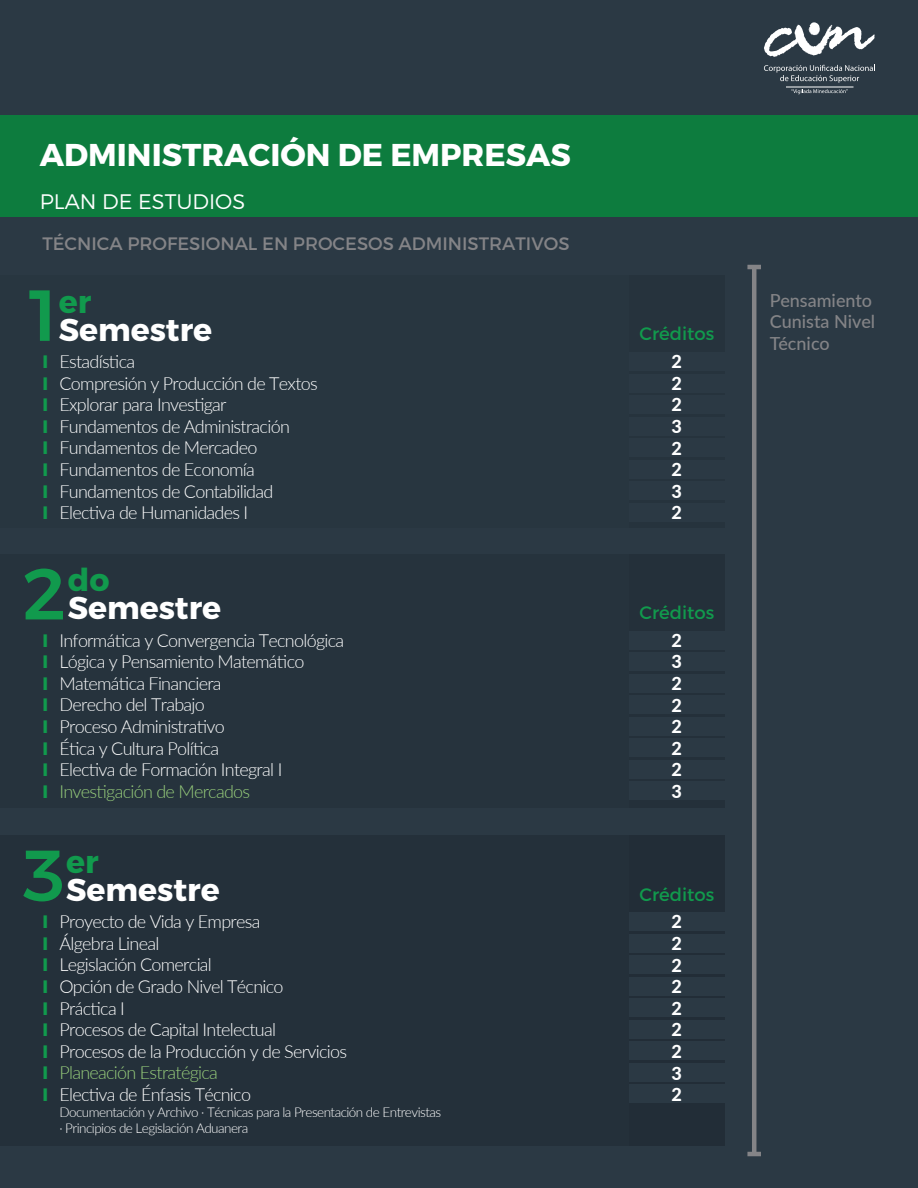
<style>
.page{position:relative;width:918px;height:1188px;background:#2b3944}
.page>*{position:absolute;margin:0;border:0;box-sizing:border-box;transform-origin:0 0}
.t1{font:500 72px "Montserrat";color:#119a4d}
.t2{font:700 31.5px "Montserrat";color:#fff}
.t3{font:700 31.5px "Montserrat";color:#119a4d}
.t4{font:300 21px "Montserrat";color:#fff}
.t5{font:300 18px/21.6px "Lato";letter-spacing:-.04em;color:#fff}
.t6{font:300 18px "Lato";letter-spacing:-.04em;color:#97cd7b}
.t7{font:18px "Montserrat";color:#848487}
.t8{font:500 18px/21.6px "Lato";color:#848487}
.t9{font:700 18px/21.6px "Montserrat";color:#119a4d;text-align:justify}
.t10{font:800 18px/21.6px "Lato";color:#fff;text-align:justify}
.t11{font:18px "Montserrat";color:#119a4d}
.t12{font:300 13.5px/16.2px "Lato";letter-spacing:-.04em;color:#fff}
</style>
<div class="page">
<div style="left:0;top:116px;width:918px;height:101px;background:#0d7c3e"></div>
<svg style="left:764px;top:22px;width:111px;height:35px"></svg>
<svg style="left:764px;top:65px;width:111px;height:18px"></svg>
<hr style="left:786px;top:87px;width:68px;height:1px;background:#fff">
<svg style="left:791px;top:89px;width:57px;height:5px"></svg>
<div style="left:0;top:275px;width:724px;height:253px;background:#283640"></div>
<div style="left:629px;top:352px;width:95px;height:19px;background:#2b3944"></div>
<div style="left:629px;top:374px;width:95px;height:18px;background:#2b3944"></div>
<div style="left:629px;top:395px;width:95px;height:19px;background:#2b3944"></div>
<div style="left:629px;top:417px;width:95px;height:18px;background:#2b3944"></div>
<div style="left:629px;top:438px;width:95px;height:19px;background:#2b3944"></div>
<div style="left:629px;top:460px;width:95px;height:18px;background:#2b3944"></div>
<div style="left:629px;top:481px;width:95px;height:19px;background:#2b3944"></div>
<div style="left:629px;top:503px;width:95px;height:18px;background:#2b3944"></div>
<div style="left:0;top:554px;width:724px;height:254px;background:#26333d"></div>
<div style="left:629px;top:631px;width:95px;height:19px;background:#2b3944"></div>
<div style="left:629px;top:652px;width:95px;height:19px;background:#2b3944"></div>
<div style="left:629px;top:674px;width:95px;height:19px;background:#2b3944"></div>
<div style="left:629px;top:695px;width:95px;height:19px;background:#2b3944"></div>
<div style="left:629px;top:717px;width:95px;height:19px;background:#2b3944"></div>
<div style="left:629px;top:738px;width:95px;height:19px;background:#2b3944"></div>
<div style="left:629px;top:760px;width:95px;height:19px;background:#2b3944"></div>
<div style="left:629px;top:781px;width:95px;height:19px;background:#2b3944"></div>
<div style="left:0;top:836px;width:724px;height:310px;background:#24303a"></div>
<div style="left:629px;top:913px;width:95px;height:18px;background:#2b3944"></div>
<div style="left:629px;top:934px;width:95px;height:19px;background:#2b3944"></div>
<div style="left:629px;top:956px;width:95px;height:18px;background:#2b3944"></div>
<div style="left:629px;top:977px;width:95px;height:19px;background:#2b3944"></div>
<div style="left:629px;top:999px;width:95px;height:18px;background:#2b3944"></div>
<div style="left:629px;top:1020px;width:95px;height:19px;background:#2b3944"></div>
<div style="left:629px;top:1042px;width:95px;height:18px;background:#2b3944"></div>
<div style="left:629px;top:1063px;width:95px;height:19px;background:#2b3944"></div>
<div style="left:629px;top:1085px;width:95px;height:18px;background:#2b3944"></div>
<hr style="left:752px;top:268px;width:4px;height:885px;background:#848487">
<hr style="left:747px;top:1152px;width:14px;height:4px;background:#848487">
<hr style="left:747px;top:265px;width:14px;height:4px;background:#848487">
<h2 class="t2" style="left:40px;top:135px;width:532px">ADMINISTRACIÓN DE EMPRESAS</h2>
<p class="t4" style="left:40px;top:189px;width:207px">PLAN DE ESTUDIOS</p>
<p class="t7" style="left:42px;top:232px;width:529px">TÉCNICA PROFESIONAL EN PROCESOS ADMINISTRATIVOS</p>
<h1 class="t1" style="left:22px;top:271px;width:46px">1</h1>
<h2 class="t3" style="left:59px;top:282px;width:34px">er</h2>
<h2 class="t2" style="left:59px;top:310px;width:155px">Semestre</h2>
<p class="t11" style="left:639px;top:323px;width:76px">Créditos</p>
<p class="t9" style="left:42px;top:351px;width:7px">I I I I I I I I</p>
<p class="t5" style="left:59px;top:350px;width:260px">Estadística<br>Compresión y Producción de Textos<br>Explorar para Investigar<br>Fundamentos de Administración<br>Fundamentos de Mercadeo<br>Fundamentos de Economía<br>Fundamentos de Contabilidad<br>Electiva de Humanidades I</p>
<p class="t10" style="left:672px;top:350px;width:12px">2<br>2<br>2<br>3<br>2<br>2<br>3<br>2</p>
<h1 class="t1" style="left:22px;top:549px;width:46px">2</h1>
<h2 class="t3" style="left:68px;top:560px;width:43px">do</h2>
<h2 class="t2" style="left:68px;top:589px;width:155px">Semestre</h2>
<p class="t11" style="left:639px;top:602px;width:76px">Créditos</p>
<p class="t9" style="left:42px;top:630px;width:7px">I I I I I I I I</p>
<p class="t5" style="left:59px;top:629px;width:286px">Informática y Convergencia Tecnológica<br>Lógica y Pensamiento Matemático<br>Matemática Financiera<br>Derecho del Trabajo<br>Proceso Administrativo<br>Ética y Cultura Política<br>Electiva de Formación Integral I</p>
<p class="t6" style="left:59px;top:779px;width:192px">Investigación de Mercados</p>
<p class="t10" style="left:672px;top:629px;width:12px">2<br>3<br>2<br>2<br>2<br>2<br>2<br>3</p>
<h1 class="t1" style="left:22px;top:831px;width:46px">3</h1>
<h2 class="t3" style="left:66px;top:842px;width:34px">er</h2>
<h2 class="t2" style="left:66px;top:870px;width:155px">Semestre</h2>
<p class="t11" style="left:639px;top:883px;width:76px">Créditos</p>
<p class="t9" style="left:42px;top:911px;width:7px">I I I I I I I I I</p>
<p class="t5" style="left:59px;top:910px;width:289px">Proyecto de Vida y Empresa<br>Álgebra Lineal<br>Legislación Comercial<br>Opción de Grado Nivel Técnico<br>Práctica I<br>Procesos de Capital Intelectual<br>Procesos de la Producción y de Servicios</p>
<p class="t6" style="left:59px;top:1060px;width:160px">Planeación Estratégica</p>
<p class="t5" style="left:59px;top:1083px;width:193px">Electiva de Énfasis Técnico</p>
<p class="t12" style="left:59px;top:1104px;width:383px">Documentación y Archivo · Técnicas para la Presentación de Entrevistas · Principios de Legislación Aduanera</p>
<p class="t10" style="left:672px;top:910px;width:12px">2<br>2<br>2<br>2<br>2<br>2<br>2<br>3<br>2</p>
<p class="t8" style="left:770px;top:289px;width:107px">Pensamiento<br>Cunista Nivel<br>Técnico</p>
</div>
